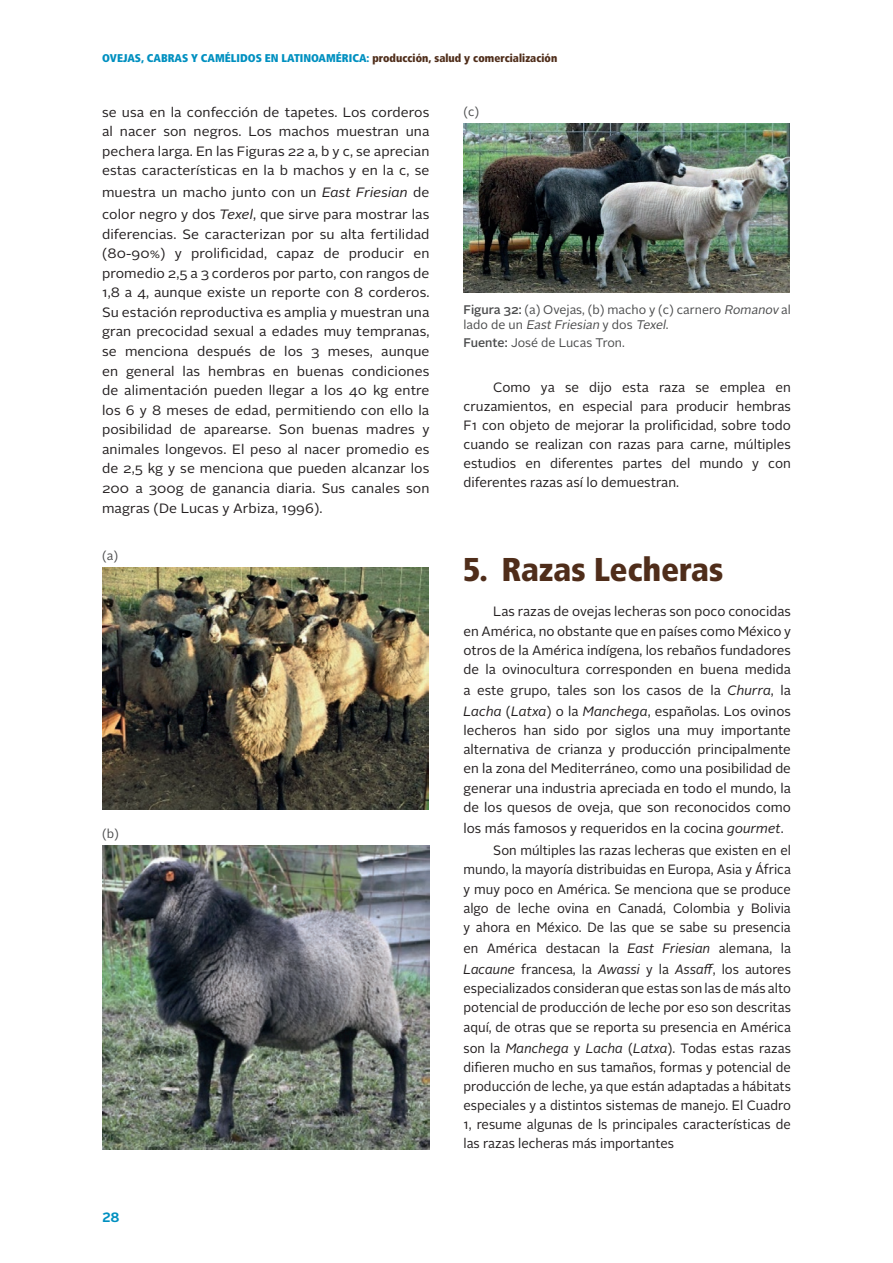
<style>
.page{position:relative;width:893px;height:1263px;background:#fff}
.page>*{position:absolute;margin:0;border:0;box-sizing:border-box;transform-origin:0 0}
.t1{font:33px "BVG Pos Auf Fett";color:#4f2d1a}
.t2{font:13.5px/19px "Alright Sans";color:#231f20;text-align:justify}
.t3{font:13.5px/19.6px "Alright Sans";color:#231f20;text-align:justify;scale:1.04 1}
.t4{font:700 13.5px "Alright Sans";color:#0090c0}
.t5{font:12.45px/15.3px "Alright Sans";color:#4b4c4d}
.t6{font:11.25px "BVG Fett";letter-spacing:-.005em;color:#0090c0}
.s1{font-family:"BVG Pos Auf Fett";color:#4f2d1a}
.s2{font-style:italic}
.s3{font-weight:500}
</style>
<div class="page">
<img style="left:102px;top:568px;width:326px;height:241px">
<img style="left:102px;top:846px;width:327px;height:303px">
<img style="left:463px;top:123px;width:327px;height:169px">
<p class="t6" style="left:102px;top:51px;width:457px">OVEJAS, CABRAS Y CAMÉLIDOS EN LATINOAMÉRICA: <span class="s1">producción, salud y comercialización</span></p>
<p class="t3" style="left:102px;top:102px;width:316px">se usa en la confección de tapetes. Los corderos al nacer son negros. Los machos muestran una pechera larga. En las Figuras 22 a, b y c, se aprecian estas características en la b machos y en la c, se</p>
<p class="t3" style="left:102px;top:182px;width:316px;line-height:21.9px">muestra un macho junto con un <span class="s2">East Friesian</span> de color negro y dos <span class="s2">Texel</span>, que sirve para mostrar las</p>
<p class="t3" style="left:102px;top:224px;width:316px">diferencias. Se caracterizan por su alta fertilidad (80-90%) y prolificidad, capaz de producir en promedio 2,5 a 3 corderos por parto, con rangos de 1,8 a 4, aunque existe un reporte con 8 corderos.<br>Su estación reproductiva es amplia y muestran una gran precocidad sexual a edades muy tempranas, se menciona después de los 3 meses, aunque en general las hembras en buenas condiciones de alimentación pueden llegar a los 40 kg entre los 6 y 8 meses de edad, permitiendo con ello la posibilidad de aparearse. Son buenas madres y animales longevos. El peso al nacer promedio es de 2,5 kg y se menciona que pueden alcanzar los 200 a 300g de ganancia diaria. Sus canales son magras (De Lucas y Arbiza, 1996).</p>
<p class="t5" style="left:102px;top:548px;width:18px">(a)</p>
<p class="t5" style="left:102px;top:826px;width:18px">(b)</p>
<p class="t4" style="left:102px;top:1208px;width:19px">28</p>
<p class="t5" style="left:463px;top:104px;width:17px">(c)</p>
<p class="t5" style="left:463px;top:302px;width:329px"><span class="s3">Figura 32:</span> (a) Ovejas, (b) macho y (c) carnero <span class="s2">Romanov</span> al l a d o d e u n <span class="s2">EastFriesian</span> y d o s <span class="s2">Texel</span>.</p>
<p class="t5" style="left:463px;top:335px;width:163px"><span class="s3">Fuente:</span> José de Lucas Tron.</p>
<p class="t2" style="left:463px;top:377px;width:329px;text-indent:30px">Como ya se dijo esta raza se emplea en cruzamientos, en especial para producir hembras F1 con objeto de mejorar la prolificidad, sobre todo cuando se realizan con razas para carne, múltiples estudios en diferentes partes del mundo y con diferentes razas así lo demuestran.</p>
<h1 class="t1" style="left:463px;top:550px;width:261px">5. Razas Lecheras</h1>
<p class="t2" style="left:463px;top:602px;width:329px;text-indent:30px">Las razas de ovejas lecheras son poco conocidas en América, no obstante que en países como México y otros de la América indígena, los rebaños fundadores de la ovinocultura corresponden en buena medida</p>
<p class="t2" style="left:463px;top:680px;width:329px;line-height:21.3px">a este grupo, tales son los casos de la <span class="s2">Churra</span>, la<br><span class="s2">Lacha</span> (<span class="s2">Latxa</span>) o la <span class="s2">Manchega</span>, españolas. Los ovinos</p>
<p class="t2" style="left:463px;top:721px;width:329px">lecheros han sido por siglos una muy importante alternativa de crianza y producción principalmente en la zona del Mediterráneo, como una posibilidad de generar una industria apreciada en todo el mundo, la de los quesos de oveja, que son reconocidos como</p>
<p class="t2" style="left:493px;top:817px;width:299px;line-height:22.5px;text-indent:-30px">los más famosos y requeridos en la cocina <span class="s2">gourmet</span>.<br>Son múltiples las razas lecheras que existen en el</p>
<p class="t2" style="left:463px;top:860px;width:329px">mundo, la mayoría distribuidas en Europa, Asia y África y muy poco en América. Se menciona que se produce algo de leche ovina en Canadá, Colombia y Bolivia y ahora en México. De las que se sabe su presencia</p>
<p class="t2" style="left:463px;top:938px;width:329px;line-height:21.3px">en América destacan la <span class="s2">East Friesian</span> alemana, la<br><span class="s2">Lacaune</span> francesa, la <span class="s2">Awassi</span> y la <span class="s2">Assaff</span>, los autores</p>
<p class="t2" style="left:463px;top:979px;width:329px">especializados consideran que estas son las de más alto potencial de producción de leche por eso son descritas aquí, de otras que se reporta su presencia en América</p>
<p class="t2" style="left:463px;top:1039px;width:329px">son la <span class="s2">Manchega</span> y <span class="s2">Lacha</span> (<span class="s2">Latxa</span>). Todas estas razas difieren mucho en sus tamaños, formas y potencial de producción de leche, ya que están adaptadas a hábitats especiales y a distintos sistemas de manejo. El Cuadro 1, resume algunas de ls principales características de las razas lecheras más importantes</p>
</div>
